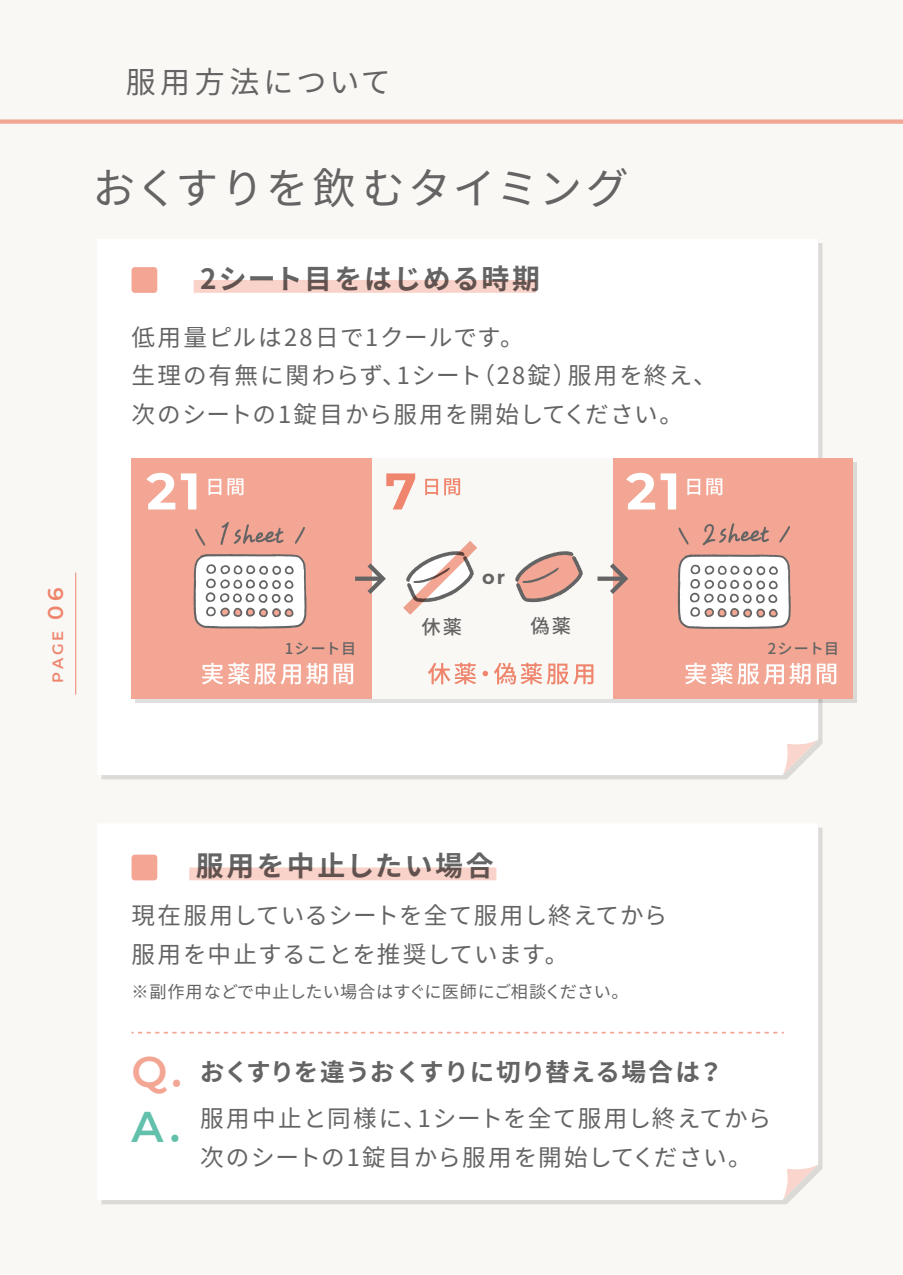
<style>
.page{position:relative;width:903px;height:1275px;background:#f9f8f4}
.page>*{position:absolute;margin:0;border:0;box-sizing:border-box;transform-origin:0 0}
.t1{font:700 51.45px "Montserrat";color:#fff}
.t2{font:700 51.45px "Montserrat";color:#ef856d}
.t3{font:42.88px "Noto Sans CJ Kjp";letter-spacing:.045em;color:#656464}
.t4{font:600 42.88px "Montserrat";color:#63c0ab}
.t5{font:30.1px "Noto Sans CJ Kjp";letter-spacing:.14em;color:#656464}
.t6{font:700 27.82px "Noto Sans CJ Kjp";letter-spacing:.05em;color:#656464}
.t7{font:700 27.82px "Noto Sans CJ Kjp";letter-spacing:.09em;color:#656464}
.t8{font:700 24.68px "Noto Sans CJ Kjp";letter-spacing:.015em;color:#656464}
.t9{font:23.62px/38.7px "Noto Sans CJ Kjp";letter-spacing:.045em;color:#656464}
.t10{font:23.62px/38.7px "Noto Sans CJ Kjp";letter-spacing:.075em;color:#656464}
.t11{font:600 21.53px "Montserrat";color:#ef856d}
.t12{font:500 19.25px "Noto Sans CJ Kjp";color:#656464}
.t13{font:700 19.25px "Montserrat";color:#656464}
.t14{font:17.15px "Noto Sans CJ Kjp";letter-spacing:.01em;color:#656464}
.t15{font:500 15.05px "Noto Sans CJ Kjp";letter-spacing:.05em;color:#656464}
.t16{font:600 15.05px "Montserrat";color:#ef856d}
.s1{font-family:"Montserrat";font-weight:600;font-size:42.88px;color:#f3a694}
</style>
<div class="page">
<div style="left:0;top:119px;width:903px;height:5px;background:#f3a694"></div>
<div style="left:98px;top:239px;width:720px;height:536px;background:#fff"></div>
<svg style="left:782px;top:739px;width:36px;height:36px"></svg>
<div style="left:98px;top:824px;width:720px;height:376px;background:#fff"></div>
<svg style="left:132px;top:1032px;width:652px;height:1px"></svg>
<svg style="left:782px;top:1164px;width:36px;height:36px"></svg>
<svg style="left:136px;top:463px;width:721px;height:240px;background:#dfdad8"></svg>
<div style="left:132px;top:458px;width:720px;height:241px;background:#f3a694"></div>
<div style="left:372px;top:458px;width:240px;height:241px;background:#f9f8f4"></div>
<svg style="left:202px;top:663px;width:125px;height:21px"></svg>
<svg style="left:334px;top:664px;width:19px;height:20px"></svg>
<svg style="left:428px;top:663px;width:48px;height:21px"></svg>
<svg style="left:483px;top:671px;width:5px;height:5px"></svg>
<svg style="left:494px;top:663px;width:99px;height:21px"></svg>
<svg style="left:363px;top:563px;width:23px;height:31px"></svg>
<svg style="left:355px;top:577px;width:27px;height:4px"></svg>
<svg style="left:605px;top:559px;width:24px;height:40px"></svg>
<svg style="left:597px;top:577px;width:27px;height:4px"></svg>
<svg style="left:208px;top:479px;width:13px;height:16px"></svg>
<svg style="left:227px;top:478px;width:16px;height:17px"></svg>
<svg style="left:687px;top:479px;width:13px;height:16px"></svg>
<svg style="left:706px;top:478px;width:16px;height:17px"></svg>
<svg style="left:425px;top:479px;width:13px;height:16px"></svg>
<svg style="left:444px;top:478px;width:16px;height:17px"></svg>
<svg style="left:685px;top:663px;width:125px;height:21px"></svg>
<svg style="left:817px;top:664px;width:19px;height:20px"></svg>
<div style="left:132px;top:267px;width:25px;height:26px;background:#f3a694;border-radius:3px"></div>
<div style="left:132px;top:855px;width:25px;height:25px;background:#f3a694;border-radius:3px"></div>
<div style="left:194px;top:280px;width:342px;height:13px;background:#f9d2c9"></div>
<div style="left:189px;top:867px;width:307px;height:13px;background:#f9d2c9"></div>
<svg style="left:220px;top:522px;width:63px;height:23px"></svg>
<svg style="left:195px;top:529px;width:10px;height:17px"></svg>
<svg style="left:295px;top:527px;width:10px;height:17px"></svg>
<svg style="left:193px;top:554px;width:114px;height:75px;background:#ddd8d7"></svg>
<svg style="left:703px;top:523px;width:66px;height:22px"></svg>
<svg style="left:779px;top:526px;width:11px;height:17px"></svg>
<svg style="left:678px;top:527px;width:11px;height:18px"></svg>
<svg style="left:678px;top:554px;width:113px;height:75px;background:#ddd8d7"></svg>
<svg style="left:515px;top:551px;width:68px;height:51px"></svg>
<svg style="left:403px;top:541px;width:74px;height:74px"></svg>
<hr style="left:75px;top:573px;width:1px;height:122px;background:#ef856d">
<p class="t11" style="left:40px;top:620px;width:34px;rotate:-90deg">06</p>
<p class="t16" style="left:47px;top:683px;width:54px;rotate:-90deg">PAGE</p>
<p class="t5" style="left:126px;top:65px;width:267px">服用方法について</p>
<h2 class="t3" style="left:93px;top:165px;width:537px">おくすりを飲むタイミング</h2>
<p class="t6" style="left:200px;top:263px;width:341px">2シート目をはじめる時期</p>
<p class="t10" style="left:132px;top:318px;width:587px">低用量ピルは28日で1クールです。<br>生理の有無に関わらず、1シート（28錠）服用を終え、次のシートの1錠目から服用を開始してください。</p>
<h1 class="t1" style="left:146px;top:454px;width:56px">21</h1>
<h1 class="t2" style="left:385px;top:454px;width:33px">7</h1>
<h1 class="t1" style="left:626px;top:454px;width:56px">21</h1>
<p class="t13" style="left:482px;top:564px;width:24px">or</p>
<p class="t12" style="left:421px;top:616px;width:42px">休薬</p>
<p class="t12" style="left:530px;top:615px;width:42px">偽薬</p>
<p class="t15" style="left:285px;top:640px;width:73px">1シート目</p>
<p class="t15" style="left:768px;top:640px;width:73px">2シート目</p>
<p class="t7" style="left:196px;top:850px;width:299px">服用を中止したい場合</p>
<p class="t9" style="left:132px;top:897px;width:537px">現在服用しているシートを全て服用し終えてから服用を中止することを推奨しています。</p>
<p class="t14" style="left:132px;top:982px;width:498px">※副作用などで中止したい場合はすぐに医師にご相談ください。</p>
<p class="t8" style="left:132px;top:1058px;width:593px"><span class="s1">Q.</span> おくすりを違うおくすりに切り替える場合は？</p>
<p class="t9" style="left:200px;top:1099px;width:573px">服用中止と同様に、1シートを全て服用し終えてから次のシートの1錠目から服用を開始してください。</p>
<h2 class="t4" style="left:132px;top:1096px;width:50px">A.</h2>
</div>
